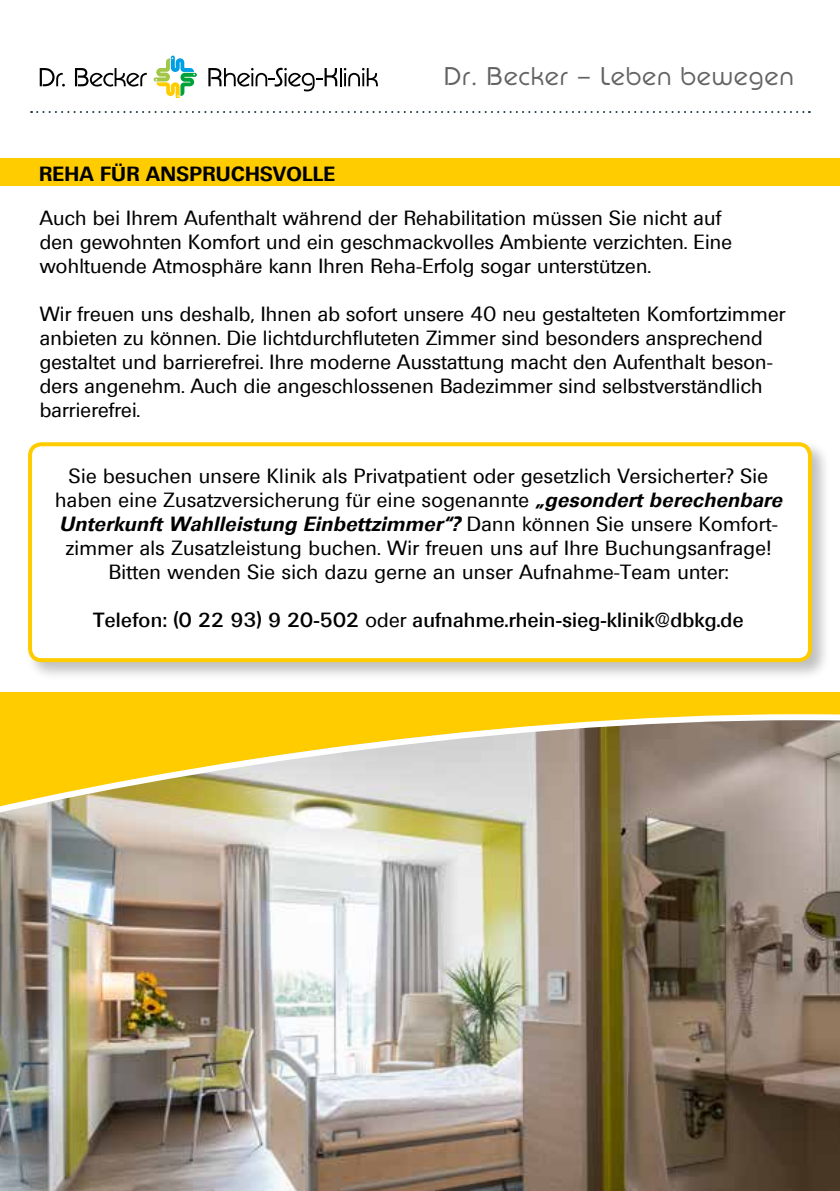
<style>
.page{position:relative;width:840px;height:1191px;background:#fff}
.page>*{position:absolute;margin:0;border:0;box-sizing:border-box;transform-origin:0 0}
.t1{font:300 26.8px "Pump NEU";letter-spacing:.05em;color:#646363}
.t2{font:20px/24px "Ultimate";letter-spacing:.01em;color:#000}
.t3{font:500 20px "Ultimate";letter-spacing:.01em;color:#000}
.t4{font:600 20px "Ultimate";letter-spacing:.02em;color:#000}
.s1{font-weight:600;font-style:italic}
.s2{font-weight:400}
</style>
<div class="page">
<svg style="left:208px;top:68px;width:169px;height:23px"></svg>
<svg style="left:40px;top:68px;width:25px;height:19px"></svg>
<svg style="left:75px;top:68px;width:72px;height:19px"></svg>
<svg style="left:153px;top:56px;width:44px;height:41px"></svg>
<svg style="left:31px;top:111px;width:778px;height:2px"></svg>
<div style="left:0;top:159px;width:839px;height:27px;background:#fc0"></div>
<div style="left:0;top:692px;width:839px;height:335px;background:#fc0"></div>
<img style="left:0;top:842px;width:839px;height:349px">
<svg style="left:0;top:714px;width:839px;height:128px"></svg>
<div style="left:25px;top:439px;width:805px;height:242px;background:#000;opacity:.25"></div>
<div style="left:30px;top:444px;width:779px;height:216px;background:#fff;border-radius:11px"></div>
<div style="left:28px;top:442px;width:783px;height:220px;border:4px solid #fc0;border-radius:11px"></div>
<h1 class="t1" style="left:444px;top:62px;width:350px">Dr. Becker &lt; Leben bewegen</h1>
<p class="t4" style="left:39px;top:162px;width:296px">REHA FÜR ANSPRUCHSVOLLE</p>
<p class="t2" style="left:40px;top:206px;width:693px">Auch bei Ihrem Aufenthalt während der Rehabilitation müssen Sie nicht auf den gewohnten Komfort und ein geschmackvolles Ambiente verzichten. Eine wohltuende Atmosphäre kann Ihren Reha-Erfolg sogar unterstützen.</p>
<p class="t2" style="left:40px;top:302px;width:746px">Wir freuen uns deshalb, Ihnen ab sofort unsere 40 neu gestalteten Komfortzimmer anbieten zu können. Die lichtdurchfluteten Zimmer sind besonders ansprechend gestaltet und barrierefrei. Ihre moderne Ausstattung macht den Aufenthalt beson&shy;ders angenehm. Auch die angeschlossenen Badezimmer sind selbstverständlich barrierefrei.</p>
<p class="t2" style="left:55px;top:464px;width:728px;text-align:center">Sie besuchen unsere Klinik als Privatpatient oder gesetzlich Versicherter? Sie haben eine Zusatzversicherung für eine sogenannte <span class="s1">„gesondert berechenbare Unterkunft Wahlleistung Einbettzimmer“?</span> Dann können Sie unsere Komfort&shy;zimmer als Zusatzleistung buchen. Wir freuen uns auf Ihre Buchungsanfrage!<br>Bitten wenden Sie sich dazu gerne an unser Aufnahme-Team unter:</p>
<p class="t3" style="left:94px;top:608px;width:651px">Telefon: (0 22 93) 9 20-502 <span class="s2">oder</span> aufnahme.rhein-sieg-klinik@dbkg.de</p>
</div>
